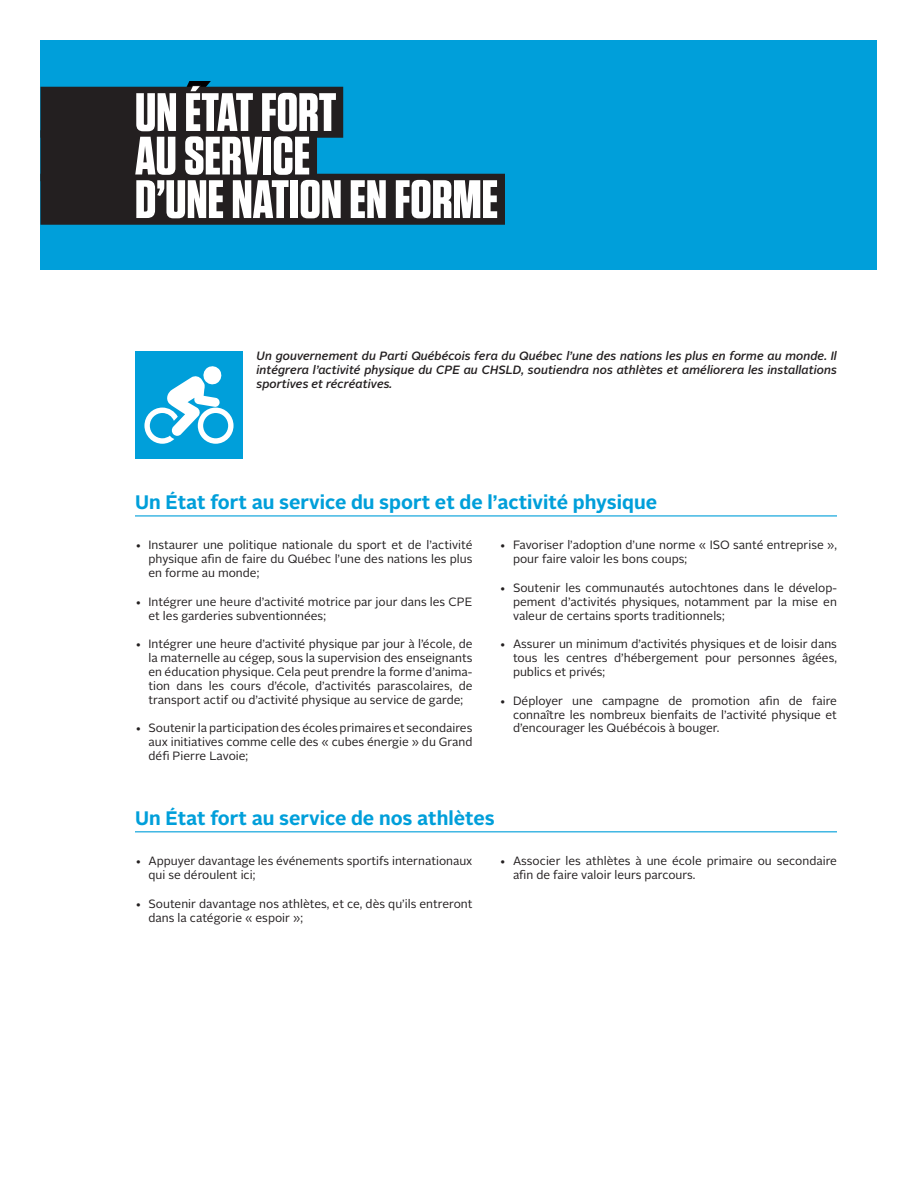
<style>
.page{position:relative;width:918px;height:1188px;background:#fff}
.page>*{position:absolute;margin:0;border:0;box-sizing:border-box;transform-origin:0 0}
.t1{font:700 54px/43.5px "Tungsten";color:#fff}
.t2{font:700 19.5px "Alright Sans";color:#009fda}
.t3{font:12px/13.8px "Alright Sans";color:#231f20;text-align:justify}
.t4{font:italic 500 12px/13.8px "Alright Sans";color:#231f20;text-align:justify}
</style>
<div class="page">
<div style="left:40px;top:40px;width:838px;height:230px;background:#009fda"></div>
<svg style="left:178px;top:81px;width:38px;height:6px"></svg>
<div style="left:40px;top:87px;width:303px;height:51px;background:#231f20"></div>
<div style="left:40px;top:130px;width:277px;height:51px;background:#231f20"></div>
<div style="left:40px;top:174px;width:465px;height:51px;background:#231f20"></div>
<hr style="left:135px;top:515px;width:702px;height:1px;background:#009fda">
<hr style="left:135px;top:831px;width:702px;height:1px;background:#009fda">
<div style="left:135px;top:351px;width:108px;height:108px;background:#009fda"></div>
<svg style="left:144px;top:366px;width:90px;height:78px"></svg>
<h1 class="t1" style="left:135px;top:92px;width:365px">UN ÉTAT FORT<br>AU SERVICE<br>D’UNE NATION EN FORME</h1>
<p class="t4" style="left:256px;top:349px;width:582px">Un gouvernement du Parti Québécois fera du Québec l’une des nations les plus en forme au monde. Il intégrera l’activité physique du CPE au CHSLD, soutiendra nos athlètes et améliorera les installations sportives et récréatives.</p>
<h2 class="t2" style="left:135px;top:488px;width:524px">Un État fort au service du sport et de l’activité physique</h2>
<p class="t3" style="left:148px;top:539px;width:325px;text-indent:-14px">• Instaurer une politique nationale du sport et de l’activité physique afin de faire du Québec l’une des nations les plus en forme au monde;</p>
<p class="t3" style="left:148px;top:595px;width:325px;text-indent:-14px">• Intégrer une heure d’activité motrice par jour dans les CPE et les garderies subventionnées;</p>
<p class="t3" style="left:148px;top:638px;width:326px;text-indent:-14px">• Intégrer une heure d’activité physique par jour à l’école, de la maternelle au cégep, sous la supervision des enseignants en éducation physique. Cela peut prendre la forme d’anima&shy;tion dans les cours d’école, d’activités parascolaires, de transport actif ou d’activité physique au service de garde;</p>
<p class="t3" style="left:148px;top:722px;width:326px;text-indent:-14px">• Soutenir la participation des écoles primaires et secondaires aux initiatives comme celle des « cubes énergie » du Grand défi Pierre Lavoie;</p>
<p class="t3" style="left:513px;top:539px;width:325px;text-indent:-14px">• Favoriser l’adoption d’une norme « ISO santé entreprise », pour faire valoir les bons coups;</p>
<p class="t3" style="left:513px;top:581px;width:326px;text-indent:-14px">• Soutenir les communautés autochtones dans le dévelop&shy;pement d’activités physiques, notamment par la mise en valeur de certains sports traditionnels;</p>
<p class="t3" style="left:513px;top:638px;width:326px;text-indent:-14px">• Assurer un minimum d’activités physiques et de loisir dans tous les centres d’hébergement pour personnes âgées, publics et privés;</p>
<p class="t3" style="left:513px;top:694px;width:326px;text-indent:-14px">• Déployer une campagne de promotion afin de faire connaître les nombreux bienfaits de l’activité physique et d’encourager les Québécois à bouger.</p>
<h2 class="t2" style="left:135px;top:804px;width:361px">Un État fort au service de nos athlètes</h2>
<p class="t3" style="left:148px;top:854px;width:325px;text-indent:-14px">• Appuyer davantage les événements sportifs internationaux qui se déroulent ici;</p>
<p class="t3" style="left:148px;top:897px;width:325px;text-indent:-14px">• Soutenir davantage nos athlètes, et ce, dès qu’ils entreront dans la catégorie « espoir »;</p>
<p class="t3" style="left:513px;top:854px;width:326px;text-indent:-14px">• Associer les athlètes à une école primaire ou secondaire afin de faire valoir leurs parcours.</p>
</div>
